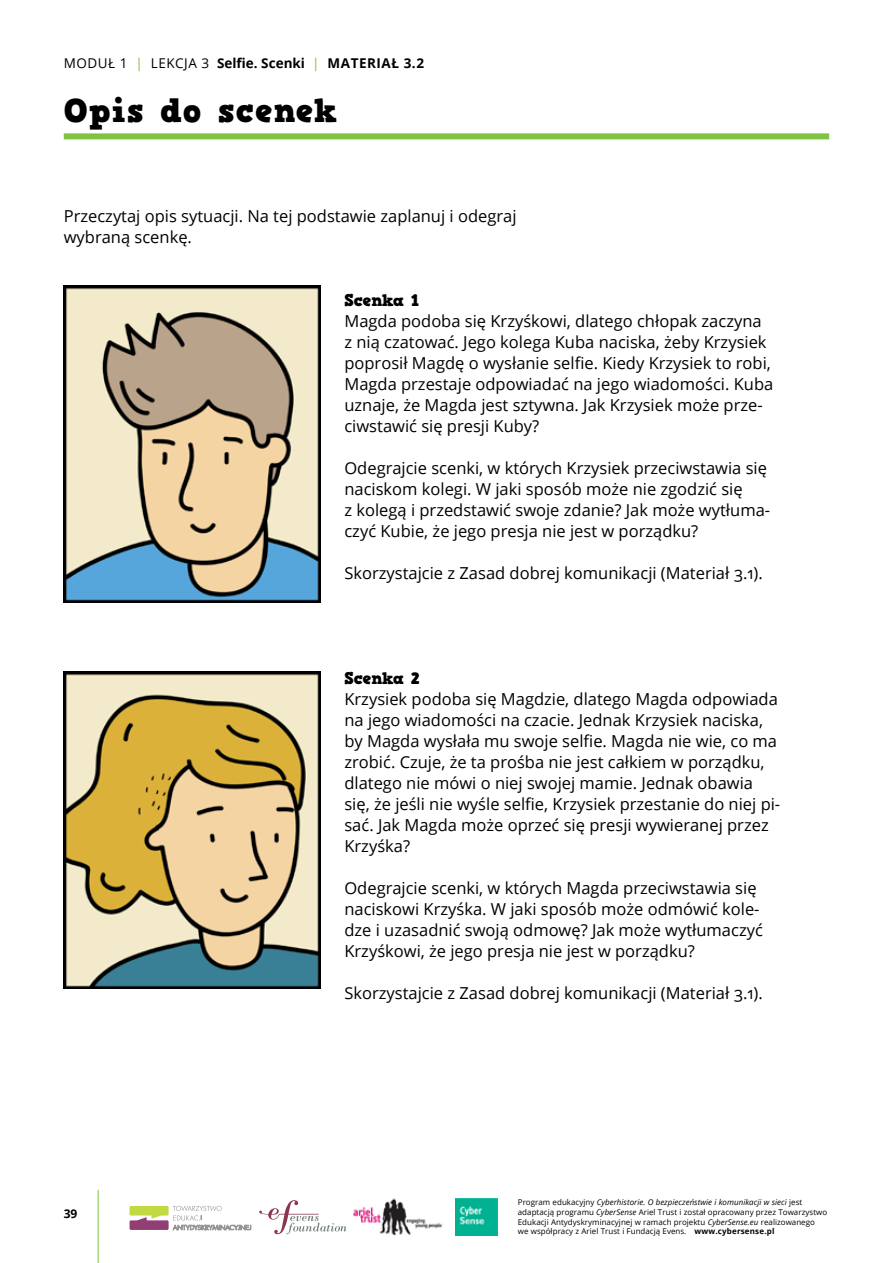
<style>
.page{position:relative;width:893px;height:1263px;background:#fff}
.page>*{position:absolute;margin:0;border:0;box-sizing:border-box;transform-origin:0 0}
.t1{font:33px "HVD Comic Serif Pro";letter-spacing:.04em;color:#000}
.t2{font:16.5px/21px "Open Sans";color:#000}
.t3{font:16.5px "HVD Comic Serif Pro";color:#000}
.t4{font:700 13.5px "Open Sans";letter-spacing:.02em;color:#000}
.t5{font:700 12px "Open Sans";color:#000}
.t6{font:7.95px/9.8px "Open Sans";letter-spacing:.005em;color:#000}
.s1{font-weight:400}
.s2{font-weight:400;color:#80c342}
.s3{font-style:italic}
.s4{font-weight:700}
</style>
<div class="page">
<div style="left:64px;top:133px;width:765px;height:6px;background:#80c342"></div>
<hr style="left:98px;top:1190px;width:1px;height:73px;background:#80c342">
<img style="left:353px;top:1198px;width:89px;height:38px">
<img style="left:456px;top:1198px;width:42px;height:37px">
<svg style="left:130px;top:1206px;width:121px;height:24px"></svg>
<svg style="left:259px;top:1200px;width:88px;height:34px"></svg>
<img style="left:64px;top:285px;width:257px;height:318px">
<img style="left:64px;top:671px;width:257px;height:317px">
<p class="t4" style="left:64px;top:54px;width:362px"><span class="s1">moduł 1</span> <span class="s2">|</span> <span class="s1">LEKCJA 3</span> Selfie. Scenki <span class="s2">|</span> materiał 3.2</p>
<h1 class="t1" style="left:64px;top:88px;width:275px">Opis do scenek</h1>
<p class="t2" style="left:64px;top:205px;width:454px">Przeczytaj opis sytuacji. Na tej podstawie zaplanuj i odegraj wybraną scenkę.</p>
<p class="t3" style="left:344px;top:289px;width:76px">Scenka 1</p>
<p class="t2" style="left:344px;top:310px;width:430px">M agda podoba się Krzyśkowi, dlatego chłopak zaczyna z nią czatować. Jego kolega Kuba naciska, żeby Krzysiek poprosił M agdę o wysłanie selfie. Kiedy Krzysiek to robi, M agda przestaje odpowiadać na jego wiadomości. Kuba uznaje, że M agda jest sztywna. Jak Krzysiek może prze&shy;ciwstawić się presji Kuby?</p>
<p class="t2" style="left:344px;top:457px;width:427px">Odegrajcie scenki, w których Krzysiek przeciwstawia się naciskom kolegi. W jaki sposób może nie zgodzić się<br>z kolegą i przedstawić swoje zdanie? Jak może wytłuma&shy;czyć Kubie, że jego presja nie jest w porządku?</p>
<p class="t2" style="left:344px;top:562px;width:420px">Skorzystajcie z Zasad dobrej komunikacji (Materiał 3.1).</p>
<p class="t3" style="left:344px;top:667px;width:77px">Scenka 2</p>
<p class="t2" style="left:344px;top:688px;width:437px">Krzysiek podoba się M agdzie, dlatego M agda odpowiada na jego wiadomości na czacie. Jednak Krzysiek naciska, by M agda wysłała mu swoje selfie. M agda nie wie, co ma zrobić. Czuje, że ta prośba nie jest całkiem w porządku, dlatego nie mówi o niej swojej mamie. Jednak obawia się, że jeśli nie wyśle selfie, Krzysiek przestanie do niej pi&shy;sać. Jak M agda może oprzeć się presji wywieranej przez Krzyśka?</p>
<p class="t2" style="left:344px;top:877px;width:420px">Odegrajcie scenki, w których M agda przeciwstawia się naciskowi Krzyśka. W jaki sposób może odmówić kole&shy;dze i uzasadnić swoją odmowę? Jak może wytłumaczyć Krzyśkowi, że jego presja nie jest w porządku?</p>
<p class="t2" style="left:344px;top:982px;width:420px">Skorzystajcie z Zasad dobrej komunikacji (Materiał 3.1).</p>
<p class="t5" style="left:64px;top:1205px;width:15px">39</p>
<p class="t6" style="left:518px;top:1197px;width:311px">Program edukacyjny <span class="s3">Cyberhistorie. O bezpieczeństwie i komunikacji w sieci</span> jest adaptacją programu <span class="s3">CyberSense</span> Ariel Trust i został opracowany przez Towarzystwo Edukacji Antydyskryminacyjnej w ramach projektu <span class="s3">CyberSense.eu</span> realizowanego we współpracy z Ariel Trust i Fundacją Evens. <span class="s4">www.cybersense.pl</span></p>
</div>
